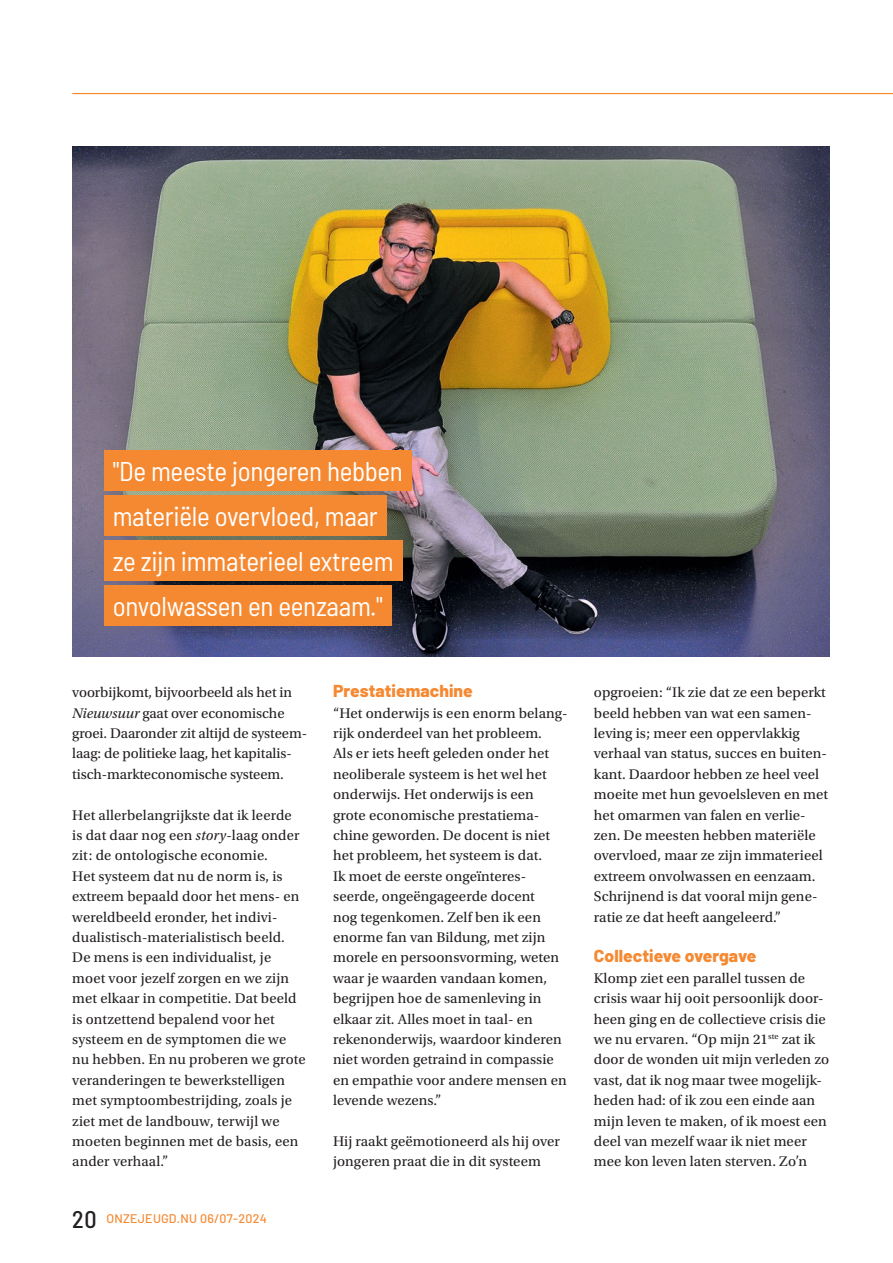
<style>
.page{position:relative;width:893px;height:1263px;background:#fff}
.page>*{position:absolute;margin:0;border:0;box-sizing:border-box;transform-origin:0 0}
.t1{font:semi-condensed 27px/45px "Barlow";letter-spacing:-.01em;color:#fff}
.t2{font:800 17.25px "Barlow";letter-spacing:.005em;color:#f58932}
.t3{font:14.7px/20.4px "Utopia Std";letter-spacing:.005em;color:#231f20}
.t4{font:500 12.45px "Barlow";letter-spacing:.02em;color:#f58932}
.s1{font-style:italic}
.s2{font-stretch:semi-condensed;font-size:24px;color:#231f20}
</style>
<div class="page">
<hr style="left:72px;top:93px;width:821px;height:1px;background:#f58932">
<img style="left:72px;top:146px;width:757px;height:510px">
<div style="left:104px;top:450px;width:308px;height:40px;background:#f58932"></div>
<div style="left:104px;top:495px;width:283px;height:40px;background:#f58932"></div>
<div style="left:104px;top:540px;width:298px;height:40px;background:#f58932"></div>
<div style="left:104px;top:585px;width:288px;height:40px;background:#f58932"></div>
<h1 class="t1" style="left:113px;top:447px;width:292px">"De meeste jongeren hebben materiële overvloed, maar ze zijn immaterieel extreem onvolwassen en eenzaam."</h1>
<p class="t3" style="left:72px;top:682px;width:236px">voorbijkomt, bijvoorbeeld als het in <span class="s1">Nieuwsuur</span> gaat over economische groei. Daaronder zit altijd de systeem&shy;laag: de politieke laag, het kapitalis&shy;tisch-markteconomische systeem.</p>
<p class="t3" style="left:72px;top:805px;width:235px">Het allerbelangrijkste dat ik leerde<br>is dat daar nog een <span class="s1">story</span>-laag onder zit: de ontologische economie.<br>Het systeem dat nu de norm is, is extreem bepaald door het mens- en wereldbeeld eronder, het indivi&shy;dualistisch-materialistisch beeld.<br>De mens is een individualist, je moet voor jezelf zorgen en we zijn met elkaar in competitie. Dat beeld is ontzettend bepalend voor het systeem en de symptomen die we nu hebben. En nu proberen we grote veranderingen te bewerkstelligen met symptoombestrijding, zoals je ziet met de landbouw, terwijl we moeten beginnen met de basis, een ander verhaal.”</p>
<p class="t4" style="left:72px;top:1210px;width:196px"><span class="s2">20</span> ONZEJEUGD.NU 06/07-2024</p>
<p class="t2" style="left:333px;top:678px;width:141px">Prestatiemachine</p>
<p class="t3" style="left:333px;top:703px;width:236px">“Het onderwijs is een enorm belang&shy;rijk onderdeel van het probleem.<br>Als er iets heeft geleden onder het neoliberale systeem is het wel het onderwijs. Het onderwijs is een grote economische prestatiema&shy;chine geworden. De docent is niet het probleem, het systeem is dat.<br>Ik moet de eerste ongeïnteres&shy;seerde, ongeëngageerde docent<br>nog tegenkomen. Zelf ben ik een enorme fan van Bildung, met zijn morele en persoonsvorming, weten waar je waarden vandaan komen, begrijpen hoe de samenleving in elkaar zit. Alles moet in taal- en rekenonderwijs, waardoor kinderen niet worden getraind in compassie en empathie voor andere mensen en levende wezens.”</p>
<p class="t3" style="left:333px;top:1131px;width:229px">Hij raakt geëmotioneerd als hij over jongeren praat die in dit systeem</p>
<p class="t3" style="left:594px;top:682px;width:236px">opgroeien: “Ik zie dat ze een beperkt beeld hebben van wat een samen&shy;leving is; meer een oppervlakkig verhaal van status, succes en buiten&shy;kant. Daardoor hebben ze heel veel moeite met hun gevoelsleven en met het omarmen van falen en verlie&shy;zen. De meesten hebben materiële overvloed, maar ze zijn immaterieel extreem onvolwassen en eenzaam.<br>Schrijnend is dat vooral mijn gene&shy;ratie ze dat heeft aangeleerd.”</p>
<p class="t2" style="left:594px;top:943px;width:164px">Collectieve overgave</p>
<p class="t3" style="left:594px;top:968px;width:237px">Klomp ziet een parallel tussen de crisis waar hij ooit persoonlijk door&shy;heen ging en de collectieve crisis die we nu ervaren. “Op mijn 21<sup>ste</sup> zat ik door de wonden uit mijn verleden zo vast, dat ik nog maar twee mogelijk&shy;heden had: of ik zou een einde aan mijn leven te maken, of ik moest een deel van mezelf waar ik niet meer mee kon leven laten sterven. Zo’n</p>
</div>
